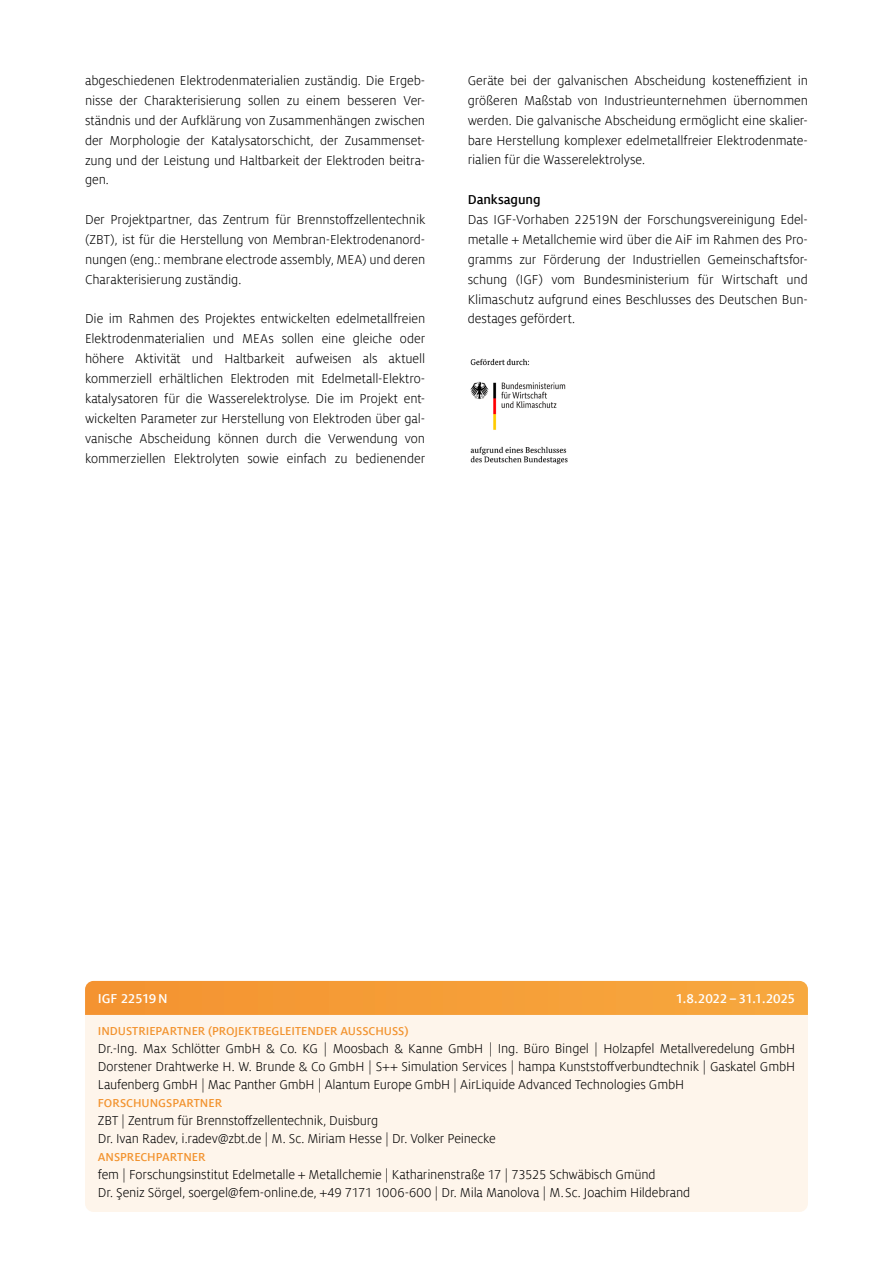
<style>
.page{position:relative;width:893px;height:1263px;background:#fff}
.page>*{position:absolute;margin:0;border:0;box-sizing:border-box;transform-origin:0 0}
.t1{font:14.25px/19.8px "Milo Offcfem";letter-spacing:-.01em;color:#000;text-align:justify}
.t2{font:700 14.25px "Milo Offcfem";letter-spacing:-.02em;color:#fff}
.t3{font:700 14.25px "Milo Offcfem";letter-spacing:-.005em;color:#000}
.t4{font:700 12.75px "Milo Offcfem";color:#f2932f}
</style>
<div class="page">
<div style="left:85px;top:1015px;width:723px;height:197px;background:#fef5eb"></div>
<svg style="left:85px;top:981px;width:723px;height:34px;background:#f59d38"></svg>
<img style="left:470px;top:358px;width:98px;height:107px">
<p class="t1" style="left:85px;top:71px;width:342px">abgeschiedenen Elektrodenmaterialien zuständig. Die Ergeb&shy;nisse der Charakterisierung sollen zu einem besseren Ver&shy;ständnis und der Aufklärung von Zusammenhängen zwischen der Morphologie der Katalysatorschicht, der Zusammenset&shy;zung und der Leistung und Haltbarkeit der Elektroden beitra&shy;gen.</p>
<p class="t1" style="left:85px;top:210px;width:342px">Der Projektpartner, das Zentrum für Brennstoffzellentechnik (ZBT), ist für die Herstellung von Membran-Elektrodenanord&shy;nungen (eng.: membrane electrode assembly, MEA) und deren Charakterisierung zuständig.</p>
<p class="t1" style="left:85px;top:309px;width:342px">Die im Rahmen des Projektes entwickelten edelmetallfreien Elektrodenmaterialien und MEAs sollen eine gleiche oder höhere Aktivität und Haltbarkeit aufweisen als aktuell kommerziell erhältlichen Elektroden mit Edelmetall-Elektro&shy;katalysatoren für die Wasserelektrolyse. Die im Projekt ent&shy;wickelten Parameter zur Herstellung von Elektroden über gal&shy;vanische Abscheidung können durch die Verwendung von kommerziellen Elektrolyten sowie einfach zu bedienender</p>
<p class="t1" style="left:468px;top:71px;width:342px">Geräte bei der galvanischen Abscheidung kosteneffizient in größeren Maßstab von Industrieunternehmen übernommen werden. Die galvanische Abscheidung ermöglicht eine skalier&shy;bare Herstellung komplexer edelmetallfreier Elektrodenmate&shy;rialien für die Wasserelektrolyse.</p>
<p class="t3" style="left:468px;top:192px;width:74px">Danksagung</p>
<p class="t1" style="left:468px;top:210px;width:342px">Das IGF-Vorhaben 22519N der Forschungsvereinigung Edel&shy;metalle + Metallchemie wird über die AiF im Rahmen des Pro&shy;gramms zur Förderung der Industriellen Gemeinschaftsfor&shy;schung (IGF) vom Bundesministerium für Wirtschaft und Klimaschutz aufgrund eines Beschlusses des Deutschen Bun&shy;destages gefördert.</p>
<p class="t2" style="left:98px;top:990px;width:71px">IGF 22519N</p>
<p class="t2" style="left:676px;top:990px;width:121px">1.8.2022–31.1.2025</p>
<p class="t4" style="left:98px;top:1024px;width:312px">INDUSTRIEPARTNER (PROJEKTBEGLEITENDER AUSSCHUSS)</p>
<p class="t1" style="left:98px;top:1040px;width:699px;line-height:18px">Dr.-Ing. Max Schlötter GmbH &amp; Co. KG | Moosbach &amp; Kanne GmbH | Ing. Büro Bingel | Holzapfel Metallveredelung GmbH Dorstener Drahtwerke H. W. Brunde &amp; Co GmbH | S++ Simulation Services | hampa Kunststoffverbundtechnik | Gaskatel GmbH Laufenberg GmbH | Mac Panther GmbH | Alantum Europe GmbH | AirLiquide Advanced Technologies GmbH</p>
<p class="t4" style="left:98px;top:1096px;width:126px">FORSCHUNGSPARTNER</p>
<p class="t1" style="left:98px;top:1112px;width:400px;line-height:18px">ZBT | Zentrum für Brennstoffzellentechnik, Duisburg<br>Dr. Ivan Radev, i.radev@zbt.de | M. Sc. Miriam Hesse | Dr. Volker Peinecke</p>
<p class="t4" style="left:98px;top:1150px;width:109px">ANSPRECHPARTNER</p>
<p class="t1" style="left:98px;top:1166px;width:594px;line-height:18px">fem | Forschungsinstitut Edelmetalle + Metallchemie | Katharinenstraße 17 | 73525 Schwäbisch Gmünd<br>Dr. Seniz Sörgel, soergel@fem-online.de, +49 7171 1006-600 | Dr. Mila Manolova | M.Sc. Joachim Hildebrand</p>
<p class="t1" style="left:116px;top:1183px;width:7px">¸</p>
</div>
